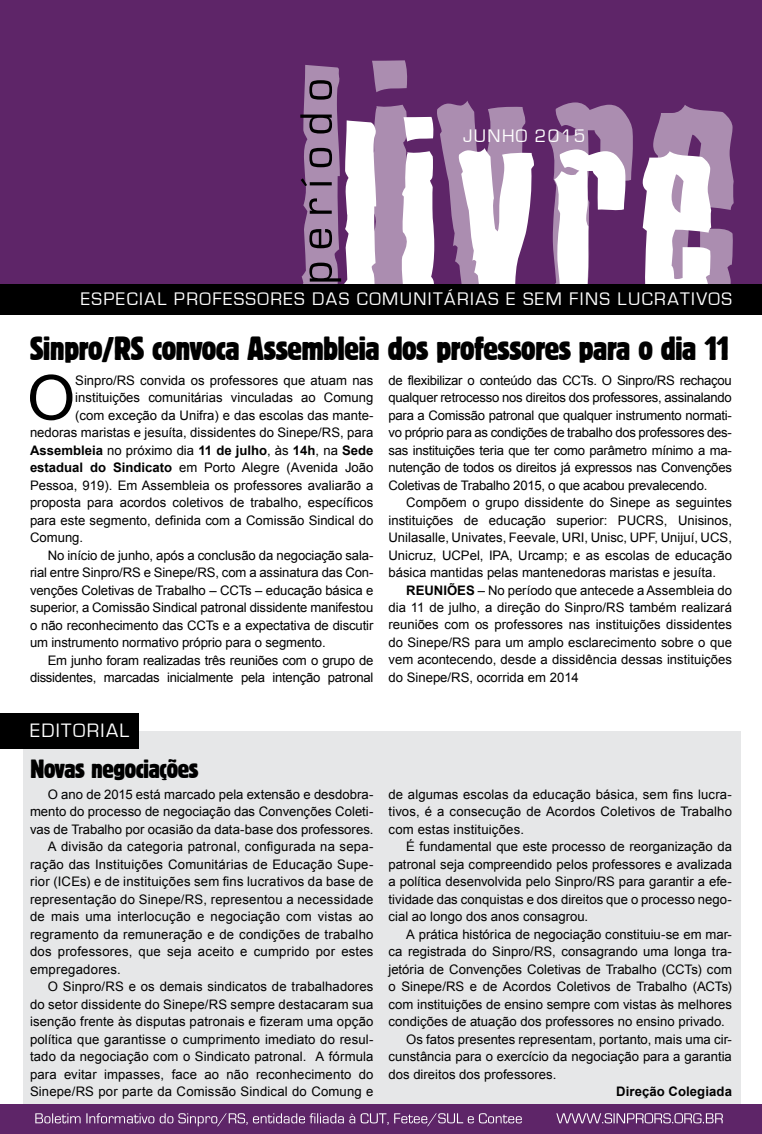
<style>
.page{position:relative;width:762px;height:1134px;background:#fff}
.page>*{position:absolute;margin:0;border:0;box-sizing:border-box;transform-origin:0 0}
.t1{font:62px "Arial";color:#000}
.t2{font:condensed 35px "Block T";letter-spacing:-.015em;color:#000}
.t3{font:condensed 27.5px "Block T";letter-spacing:-.015em;color:#000}
.t4{font:20px "Eurostile";letter-spacing:.07em;color:#fff}
.t5{font:18.75px "Eurostile";letter-spacing:.075em;color:#fff}
.t6{font:13.12px/17.5px "Arial";color:#000;text-align:justify}
.t7{font:13.12px "Arial";letter-spacing:-.02em;color:#000}
.t8{font:700 13.12px "Arial";color:#000}
.s1{font-weight:400}
.s2{font-weight:700}
</style>
<div class="page">
<div style="left:24px;top:731px;width:717px;height:372px;background:#e6e7e8"></div>
<div style="left:0;top:1105px;width:762px;height:29px;background:#5e2568"></div>
<div style="left:0;top:284px;width:762px;height:30px;background:#000"></div>
<svg style="left:35px;top:1113px;width:688px;height:13px"></svg>
<div style="left:0;top:0;width:762px;height:284px;background:#5e2568"></div>
<svg style="left:303px;top:60px;width:430px;height:224px"></svg>
<svg style="left:343px;top:117px;width:368px;height:167px"></svg>
<svg style="left:300px;top:80px;width:41px;height:202px"></svg>
<div style="left:0;top:713px;width:138px;height:35px;background:#000"></div>
<h3 class="t5" style="left:463px;top:126px;width:124px">JUNHO 2015</h3>
<h3 class="t5" style="left:81px;top:289px;width:653px">ESPECIAL PROFESSORES DAS COMUNITÁRIAS E SEM FINS LUCRATIVOS</h3>
<h2 class="t2" style="left:30px;top:330px;width:700px">Sinpro/RS convoca Assembleia dos professores para o dia 11</h2>
<h1 class="t1" style="left:27px;top:357px;width:50px">O</h1>
<p class="t6" style="left:75px;top:371px;width:300px">Sinpro/RS convida os professores que atuam nas</p>
<p class="t6" style="left:75px;top:389px;width:300px">instituições comunitárias vinculadas ao Comung</p>
<p class="t6" style="left:75px;top:406px;width:300px">(com exceção da Unifra) e das escolas das mante-</p>
<p class="t6" style="left:30px;top:424px;width:345px">nedoras maristas e jesuíta, dissidentes do Sinepe/RS, para</p>
<p class="t8" style="left:30px;top:441px;width:345px">Assembleia <span class="s1">no próximo dia</span> 11 de julho<span class="s1">, às</span> 14h<span class="s1">, na</span> Sede</p>
<p class="t6" style="left:30px;top:459px;width:345px"><span class="s2">estadual do Sindicato</span> em Porto Alegre (Avenida João</p>
<p class="t6" style="left:30px;top:476px;width:345px">Pessoa, 919). Em Assembleia os professores avaliarão a</p>
<p class="t6" style="left:30px;top:494px;width:345px">proposta para acordos coletivos de trabalho, específicos</p>
<p class="t6" style="left:30px;top:511px;width:345px">para este segmento, definida com a Comissão Sindical do</p>
<p class="t6" style="left:30px;top:529px;width:55px">Comung.</p>
<p class="t6" style="left:48px;top:546px;width:327px">No início de junho, após a conclusão da negociação sala-</p>
<p class="t6" style="left:30px;top:564px;width:345px">rial entre Sinpro/RS e Sinepe/RS, com a assinatura das Con-</p>
<p class="t6" style="left:30px;top:581px;width:345px">venções Coletivas de Trabalho – CCTs – educação básica e</p>
<p class="t6" style="left:30px;top:599px;width:345px">superior, a Comissão Sindical patronal dissidente manifestou</p>
<p class="t6" style="left:30px;top:616px;width:345px">o não reconhecimento das CCTs e a expectativa de discutir</p>
<p class="t6" style="left:30px;top:634px;width:297px">um instrumento normativo próprio para o segmento.</p>
<p class="t7" style="left:48px;top:651px;width:327px">Em junho foram realizadas três reuniões com o grupo de</p>
<p class="t7" style="left:30px;top:669px;width:345px">dissidentes, marcadas inicialmente pela intenção patronal</p>
<p class="t6" style="left:388px;top:371px;width:345px">de flexibilizar o conteúdo das CCTs. O Sinpro/RS rechaçou qualquer retrocesso nos direitos dos professores, assinalando para a Comissão patronal que qualquer instrumento normati&shy;vo próprio para as condições de trabalho dos professores des&shy;sas instituições teria que ter como parâmetro mínimo a ma&shy;nutenção de todos os direitos já expressos nas Convenções Coletivas de Trabalho 2015, o que acabou prevalecendo.</p>
<p class="t6" style="left:388px;top:494px;width:345px;text-indent:18px">Compõem o grupo dissidente do Sinepe as seguintes instituições de educação superior: PUCRS, Unisinos, Unilasalle, Univates, Feevale, URI, Unisc, UPF, Unijuí, UCS, Unicruz, UCPel, IPA, Urcamp; e as escolas de educação básica mantidas pelas mantenedoras maristas e jesuíta.</p>
<p class="t6" style="left:388px;top:581px;width:345px;text-indent:18px"><span class="s2">REUNIÕES</span> – No período que antecede a Assembleia do dia 11 de julho, a direção do Sinpro/RS também realizará reuniões com os professores nas instituições dissidentes do Sinepe/RS para um amplo esclarecimento sobre o que vem acontecendo, desde a dissidência dessas instituições do Sinepe/RS, ocorrida em 2014</p>
<h3 class="t4" style="left:30px;top:720px;width:101px">EDITORIAL</h3>
<h3 class="t3" style="left:30px;top:754px;width:170px">Novas negociações</h3>
<p class="t6" style="left:48px;top:786px;width:327px">O ano de 2015 está marcado pela extensão e desdobra-</p>
<p class="t6" style="left:30px;top:803px;width:345px">mento do processo de negociação das Convenções Coleti-</p>
<p class="t6" style="left:30px;top:821px;width:345px">vas de Trabalho por ocasião da data-base dos professores.</p>
<p class="t6" style="left:48px;top:838px;width:327px">A divisão da categoria patronal, configurada na sepa-</p>
<p class="t6" style="left:30px;top:856px;width:345px">ração das Instituições Comunitárias de Educação Supe-</p>
<p class="t6" style="left:30px;top:873px;width:345px">rior (ICEs) e de instituições sem fins lucrativos da base de</p>
<p class="t6" style="left:30px;top:891px;width:345px">representação do Sinepe/RS, representou a necessidade</p>
<p class="t6" style="left:30px;top:908px;width:345px">de mais uma interlocução e negociação com vistas ao</p>
<p class="t6" style="left:30px;top:926px;width:345px">regramento da remuneração e de condições de trabalho</p>
<p class="t6" style="left:30px;top:943px;width:345px">dos professores, que seja aceito e cumprido por estes</p>
<p class="t6" style="left:30px;top:961px;width:92px">empregadores.</p>
<p class="t6" style="left:48px;top:978px;width:327px">O Sinpro/RS e os demais sindicatos de trabalhadores</p>
<p class="t6" style="left:30px;top:996px;width:345px">do setor dissidente do Sinepe/RS sempre destacaram sua</p>
<p class="t6" style="left:30px;top:1013px;width:345px">isenção frente às disputas patronais e fizeram uma opção</p>
<p class="t6" style="left:30px;top:1031px;width:345px">política que garantisse o cumprimento imediato do resul-</p>
<p class="t6" style="left:30px;top:1048px;width:345px">tado da negociação com o Sindicato patronal. A fórmula</p>
<p class="t6" style="left:30px;top:1066px;width:345px">para evitar impasses, face ao não reconhecimento do</p>
<p class="t6" style="left:30px;top:1083px;width:345px">Sinepe/RS por parte da Comissão Sindical do Comung e</p>
<p class="t6" style="left:388px;top:786px;width:345px">de algumas escolas da educação básica, sem fins lucra&shy;tivos, é a consecução de Acordos Coletivos de Trabalho com estas instituições.</p>
<p class="t6" style="left:388px;top:838px;width:345px;text-indent:18px">É fundamental que este processo de reorganização da patronal seja compreendido pelos professores e avalizada a política desenvolvida pelo Sinpro/RS para garantir a efe&shy;tividade das conquistas e dos direitos que o processo nego&shy;cial ao longo dos anos consagrou.</p>
<p class="t6" style="left:406px;top:926px;width:327px">A prática histórica de negociação constituiu-se em mar-</p>
<p class="t6" style="left:388px;top:943px;width:345px">ca registrada do Sinpro/RS, consagrando uma longa tra-</p>
<p class="t6" style="left:388px;top:961px;width:345px">jetória de Convenções Coletivas de Trabalho (CCTs) com</p>
<p class="t6" style="left:388px;top:978px;width:345px">o Sinepe/RS e de Acordos Coletivos de Trabalho (ACTs)</p>
<p class="t6" style="left:388px;top:996px;width:345px">com instituições de ensino sempre com vistas às melhores</p>
<p class="t6" style="left:388px;top:1013px;width:338px">condições de atuação dos professores no ensino privado.</p>
<p class="t6" style="left:406px;top:1031px;width:327px">Os fatos presentes representam, portanto, mais uma cir-</p>
<p class="t6" style="left:388px;top:1048px;width:345px">cunstância para o exercício da negociação para a garantia</p>
<p class="t6" style="left:388px;top:1065px;width:169px">dos direitos dos professores.</p>
<p class="t8" style="left:616px;top:1083px;width:117px">Direção Colegiada</p>
</div>
